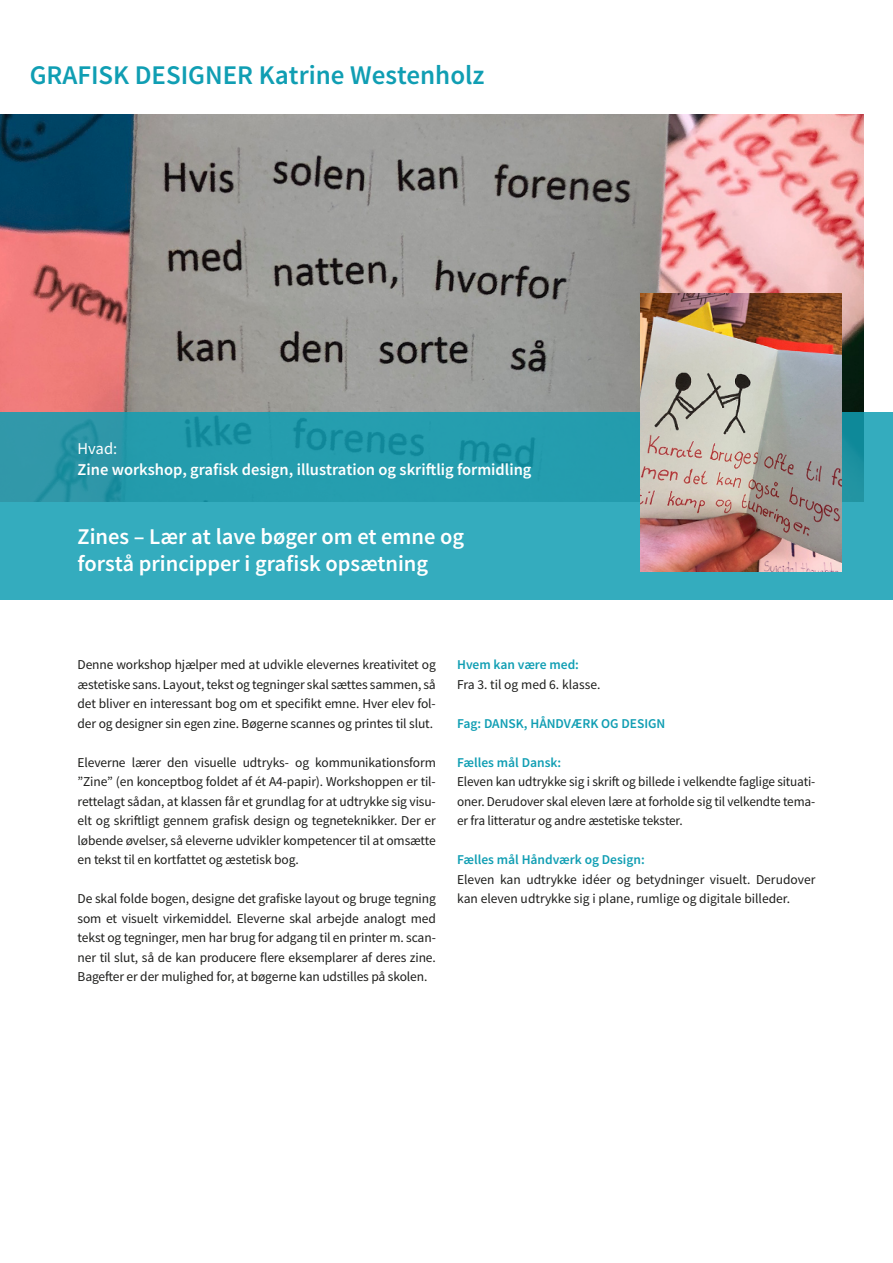
<style>
.page{position:relative;width:893px;height:1263px;background:#fff}
.page>*{position:absolute;margin:0;border:0;box-sizing:border-box;transform-origin:0 0}
.t1{font:600 27px "Source Sans Pro";color:#109eb3}
.t2{font:600 22.5px/27px "Source Sans Pro";color:#fff}
.t3{font:600 16.5px "Source Sans Pro";color:#fff}
.t4{font:16.5px "Source Sans Pro";color:#fff}
.t5{font:13.5px/19.5px "Source Sans Pro";letter-spacing:-.01em;color:#1d1d1b;text-align:justify}
.t6{font:600 13.5px "Source Sans Pro";color:#109eb3}
</style>
<div class="page">
<img style="left:0;top:115px;width:863px;height:297px">
<svg style="left:0;top:412px;width:893px;height:188px;background:#2da3b5"></svg>
<img style="left:641px;top:294px;width:201px;height:277px">
<h1 class="t1" style="left:30px;top:58px;width:456px">GRAFISK DESIGNER Katrine Westenholz</h1>
<p class="t4" style="left:78px;top:438px;width:41px">Hvad:</p>
<p class="t3" style="left:78px;top:459px;width:455px">Zine workshop, grafisk design, illustration og skriftlig formidling</p>
<h2 class="t2" style="left:78px;top:524px;width:388px">Zines – Lær at lave bøger om et emne og forstå principper i grafisk opsætning</h2>
<p class="t5" style="left:78px;top:655px;width:360px">Denne workshop hjælper med at udvikle elevernes kreativitet og æstetiske sans. Layout, tekst og tegninger skal sættes sammen, så det bliver en interessant bog om et specifikt emne. Hver elev fol&shy;der og designer sin egen zine. Bøgerne scannes og printes til slut.</p>
<p class="t5" style="left:78px;top:753px;width:360px">Eleverne lærer den visuelle udtryks- og kommunikationsform ”Zine” (en konceptbog foldet af ét A4-papir). Workshoppen er til&shy;rettelagt sådan, at klassen får et grundlag for at udtrykke sig visu&shy;elt og skriftligt gennem grafisk design og tegneteknikker. Der er løbende øvelser, så eleverne udvikler kompetencer til at omsætte en tekst til en kortfattet og æstetisk bog.</p>
<p class="t5" style="left:78px;top:889px;width:360px">De skal folde bogen, designe det grafiske layout og bruge tegning som et visuelt virkemiddel. Eleverne skal arbejde analogt med tekst og tegninger, men har brug for adgang til en printer m. scan&shy;ner til slut, så de kan producere flere eksemplarer af deres zine.<br>Bagefter er der mulighed for, at bøgerne kan udstilles på skolen.</p>
<p class="t6" style="left:457px;top:656px;width:123px">Hvem kan være med:</p>
<p class="t5" style="left:457px;top:675px;width:145px">Fra 3. til og med 6. klasse.</p>
<p class="t6" style="left:457px;top:715px;width:210px">Fag: DANSK, HÅNDVÆRK OG DESIGN</p>
<p class="t6" style="left:457px;top:754px;width:106px">Fælles mål Dansk:</p>
<p class="t5" style="left:457px;top:772px;width:360px">Eleven kan udtrykke sig i skrift og billede i velkendte faglige situati&shy;oner. Derudover skal eleven lære at forholde sig til velkendte tema&shy;er fra litteratur og andre æstetiske tekster.</p>
<p class="t6" style="left:457px;top:851px;width:189px">Fælles mål Håndværk og Design:</p>
<p class="t5" style="left:457px;top:870px;width:360px">Eleven kan udtrykke idéer og betydninger visuelt. Derudover kan eleven udtrykke sig i plane, rumlige og digitale billeder.</p>
</div>
